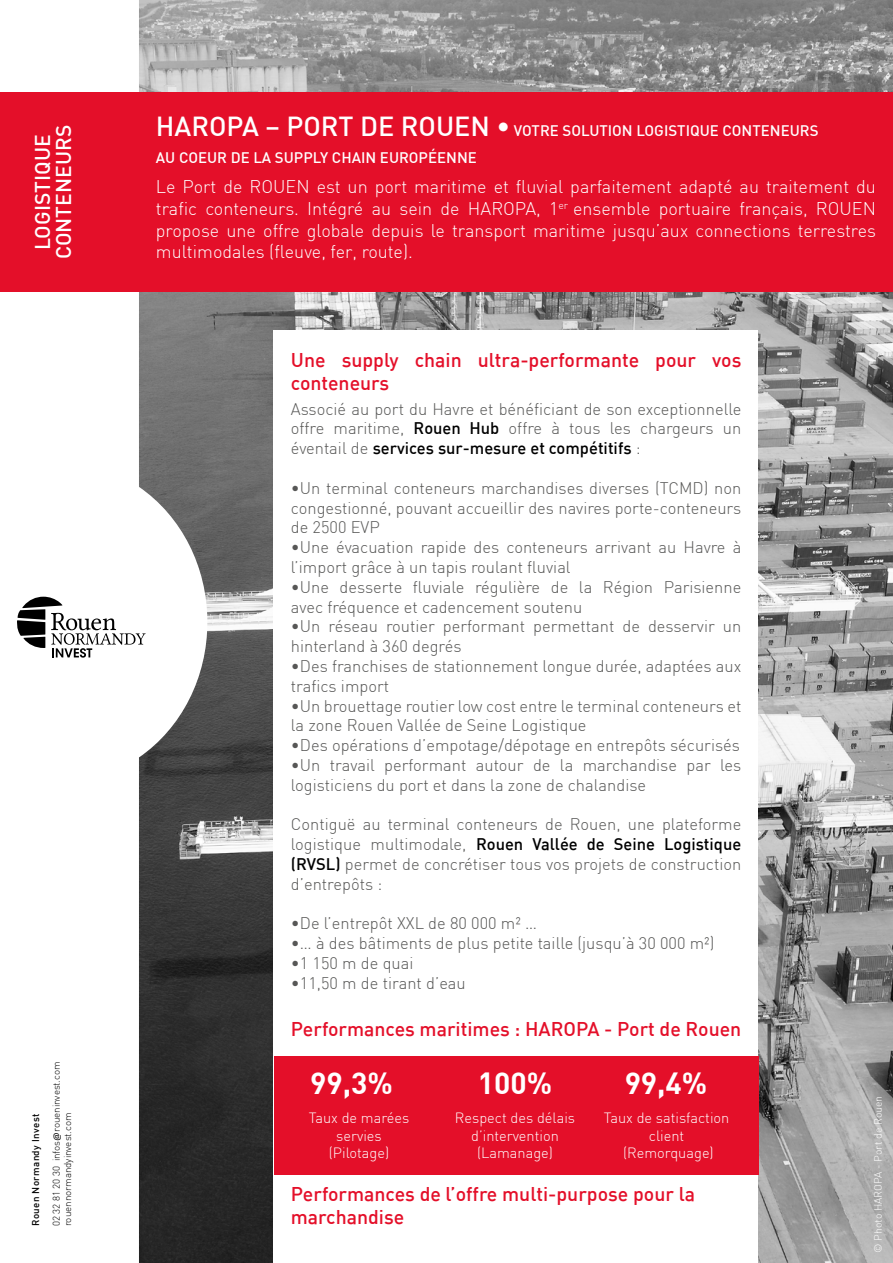
<style>
.page{position:relative;width:893px;height:1263px;background:#fff}
.page>*{position:absolute;margin:0;border:0;box-sizing:border-box;transform-origin:0 0}
.t1{font:700 30px "DIN";color:#fff}
.t2{font:500 21px/21px "DIN";color:#fff;text-align:center}
.t3{font:500 19.5px/23.4px "DIN";color:#e40f29}
.t4{font:300 18px/21.6px "DIN";color:#fff;text-align:justify}
.t5{font:300 16.5px/19.8px "DIN";color:#575756}
.t6{font:500 15px/27px "DIN";color:#fff}
.t7{font:300 14.55px/17.5px "DIN";color:#fff;text-align:center}
.t8{font:300 10.5px "DIN";color:#fff}
.t9{font:300 9.75px/20.5px "DIN";color:#000}
.s1{font-size:27px}
.s2{font-weight:500}
.s3{font-family:"Calibri";font-weight:400}
.s4{font-weight:500;color:#000}
</style>
<div class="page">
<img style="left:207px;top:0;width:686px;height:1263px">
<div style="left:274px;top:330px;width:484px;height:933px;background:#fff"></div>
<svg style="left:40px;top:0;width:167px;height:1263px"></svg>
<svg style="left:17px;top:597px;width:129px;height:61px"></svg>
<div style="left:0;top:92px;width:893px;height:200px;background:#e40f29"></div>
<div style="left:274px;top:1056px;width:484px;height:119px;background:#e40f29"></div>
<p class="t2" style="left:32px;top:259px;width:136px;rotate:-90deg">LOGISTIQUE<br>CONTENEURS</p>
<p class="t6" style="left:156px;top:117px;width:664px"><span class="s1">HAROPA – PORT DE ROUEN •</span> VOTRE SOLUTION LOGISTIQUE CONTENEURS<br>AU COEUR DE LA SUPPLY CHAIN EUROPÉENNE</p>
<p class="t4" style="left:156px;top:176px;width:722px">Le Port de ROUEN est un port maritime et fluvial parfaitement adapté au traitement du trafic conteneurs. Intégré au sein de HAROPA, 1<sup>er</sup> ensemble portuaire français, ROUEN propose une offre globale depuis le transport maritime jusqu’aux connections terrestres multimodales (fleuve, fer, route).</p>
<p class="t9" style="left:25px;top:1226px;width:166px;rotate:-90deg"><span class="s2">Rouen Normandy Invest<br></span>02 32 81 20 30 infos<span class="s3">@</span>roueninvest.com</p>
<p class="t9" style="left:57px;top:1226px;width:115px;rotate:-90deg">rouennormandyinvest.com</p>
<p class="t3" style="left:291px;top:347px;width:452px">Une supply chain ultra-performante pour vos conteneurs</p>
<p class="t5" style="left:291px;top:399px;width:452px;text-align:justify">Associé au port du Havre et bénéficiant de son exceptionnelle offre maritime, <span class="s4">Rouen Hub</span> offre à tous les chargeurs un éventail de <span class="s4">services sur-mesure et compétitifs</span> :</p>
<p class="t5" style="left:291px;top:478px;width:452px;text-align:justify">•Un terminal conteneurs marchandises diverses (TCMD) non congestionné, pouvant accueillir des navires porte-conteneurs de 2500 EVP</p>
<p class="t5" style="left:291px;top:537px;width:452px">•Une évacuation rapide des conteneurs arrivant au Havre à l’import grâce à un tapis roulant fluvial</p>
<p class="t5" style="left:291px;top:577px;width:452px">•Une desserte fluviale régulière de la Région Parisienne avec fréquence et cadencement soutenu</p>
<p class="t5" style="left:291px;top:616px;width:452px">•Un réseau routier performant permettant de desservir un hinterland à 360 degrés</p>
<p class="t5" style="left:291px;top:656px;width:452px">•Des franchises de stationnement longue durée, adaptées aux trafics import</p>
<p class="t5" style="left:291px;top:696px;width:452px">•Un brouettage routier low cost entre le terminal conteneurs et la zone Rouen Vallée de Seine Logistique</p>
<p class="t5" style="left:291px;top:735px;width:451px">•Des opérations d’empotage/dépotage en entrepôts sécurisés</p>
<p class="t5" style="left:291px;top:755px;width:452px">•Un travail performant autour de la marchandise par les logisticiens du port et dans la zone de chalandise</p>
<p class="t5" style="left:291px;top:814px;width:452px;text-align:justify">Contiguë au terminal conteneurs de Rouen, une plateforme logistique multimodale, <span class="s4">Rouen Vallée de Seine Logistique (RVSL)</span> permet de concrétiser tous vos projets de construction d’entrepôts :</p>
<p class="t5" style="left:291px;top:913px;width:248px">•De l’entrepôt XXL de 80 000 m² …</p>
<p class="t5" style="left:291px;top:933px;width:425px">•… à des bâtiments de plus petite taille (jusqu’à 30 000 m²)</p>
<p class="t5" style="left:291px;top:953px;width:124px">•1 150 m de quai</p>
<p class="t5" style="left:291px;top:973px;width:176px">•11,50 m de tirant d’eau</p>
<p class="t3" style="left:291px;top:1016px;width:452px">Performances maritimes : HAROPA - Port de Rouen</p>
<h1 class="t1" style="left:310px;top:1064px;width:84px">99,3%</h1>
<p class="t7" style="left:309px;top:1109px;width:102px">Taux de marées servies (Pilotage)</p>
<h1 class="t1" style="left:478px;top:1064px;width:76px">100%</h1>
<p class="t7" style="left:455px;top:1109px;width:122px">Respect des délais d’intervention (Lamanage)</p>
<h1 class="t1" style="left:625px;top:1064px;width:84px">99,4%</h1>
<p class="t7" style="left:604px;top:1109px;width:127px">Taux de satisfaction client (Remorquage)</p>
<p class="t3" style="left:291px;top:1181px;width:406px">Performances de l’offre multi-purpose pour la marchandise</p>
<p class="t8" style="left:872px;top:1253px;width:159px;rotate:-90deg">© Photo HAROPA - Port de Rouen</p>
</div>
